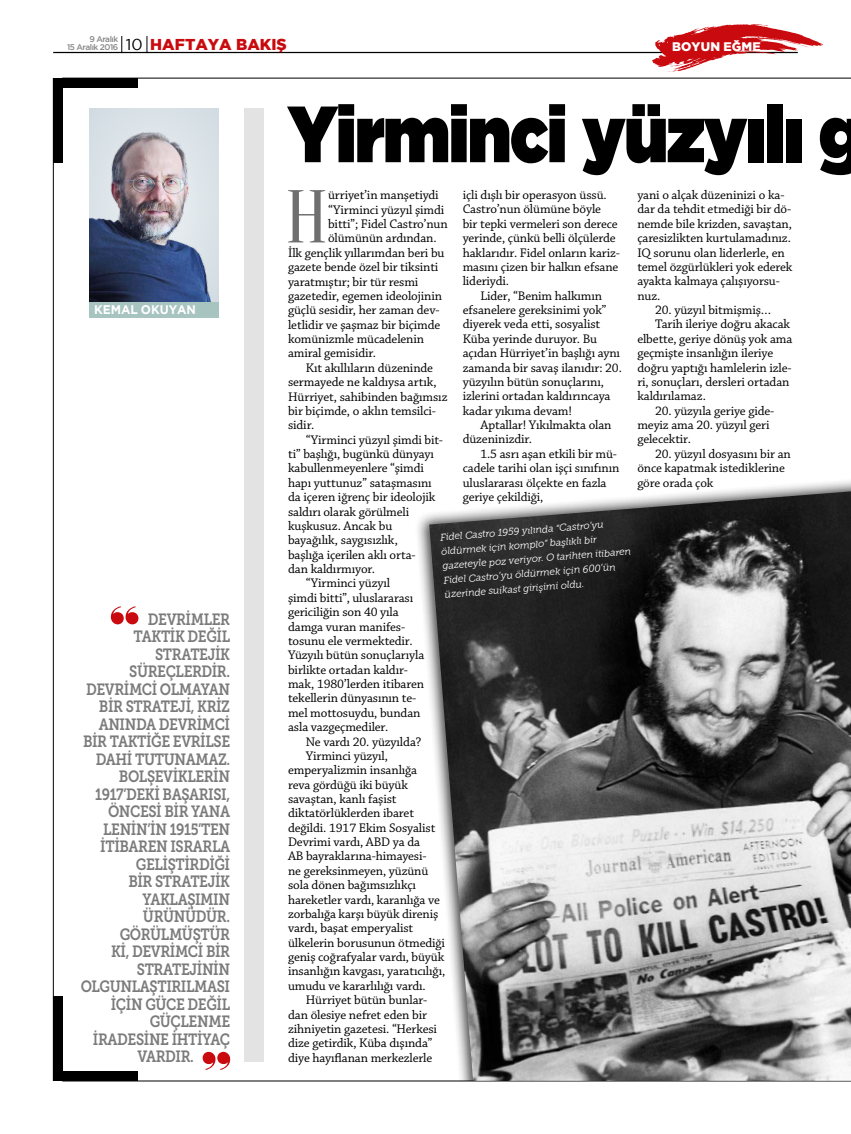
<style>
.page{position:relative;width:851px;height:1134px;background:#fff}
.page>*{position:absolute;margin:0;border:0;box-sizing:border-box;transform-origin:0 0}
.t1{font:900 79.5px "Gotham";letter-spacing:-.02em;color:#000;scale:.85 1}
.t2{font:74.75px "Oranienbaum";color:#6f6f6f}
.t3{font:16.25px "Museo Slab 700";letter-spacing:-.03em;color:#7c7b7b;scale:.85 1}
.t4{font:13.12px/14.4px "Chaparral Pro";letter-spacing:-.01em;color:#000}
.t5{font:700 12.5px "Gotham";letter-spacing:-.005em;color:#fff;scale:.96 1}
.t6{font:800 12.38px "Gotham";letter-spacing:.015em;color:#fff}
.t7{font:italic 10px/14.4px "Museo Slab 300";color:#fff}
.t8{font:500 8.25px "Gotham";letter-spacing:-.06em;color:#878787}
.s1{font-weight:400;font-size:15.75px;color:#000}
.s2{font-weight:800;font-size:15.75px;color:#c90a0e}
</style>
<div class="page">
<div style="left:244px;top:108px;width:19px;height:954px;background:#e3e3e3"></div>
<svg style="left:111px;top:606px;width:27px;height:18px"></svg>
<svg style="left:202px;top:1052px;width:28px;height:18px"></svg>
<img style="left:90px;top:108px;width:129px;height:194px">
<div style="left:90px;top:302px;width:128px;height:16px;background:#a8c4c0"></div>
<div style="left:53px;top:78px;width:84px;height:10px;background:#000"></div>
<div style="left:53px;top:78px;width:10px;height:84px;background:#000"></div>
<div style="left:53px;top:1071px;width:84px;height:10px;background:#000"></div>
<div style="left:53px;top:997px;width:10px;height:84px;background:#000"></div>
<hr style="left:62px;top:78px;width:788px;height:1px;background:#000">
<hr style="left:62px;top:1081px;width:788px;height:1px;background:#000">
<hr style="left:53px;top:78px;width:1px;height:1003px;background:#000">
<hr style="left:53px;top:52px;width:744px;height:1px;background:#000">
<svg style="left:121px;top:36px;width:1px;height:16px"></svg>
<svg style="left:147px;top:36px;width:1px;height:16px"></svg>
<svg style="left:651px;top:24px;width:172px;height:48px"></svg>
<div style="left:415px;top:473px;width:435px;height:608px;background:#000;opacity:.75"></div>
<img style="left:429px;top:491px;width:421px;height:590px">
<p class="t8" style="left:89px;top:34px;width:30px">9 Aralık</p>
<p class="t8" style="left:67px;top:43px;width:221px">15 Aralık 2016 <span class="s1">10</span> <span class="s2">HAFTAYA BAKIŞ</span></p>
<p class="t6" style="left:672px;top:39px;width:90px">BOYUN EĞME</p>
<p class="t5" style="left:94px;top:303px;width:108px">KEMAL OKUYAN</p>
<p class="t3" style="left:148px;top:610px;width:98px">DEVRIMLER</p>
<p class="t3" style="left:134px;top:627px;width:115px">TAKTIK DEĞIL</p>
<p class="t3" style="left:155px;top:645px;width:90px">STRATEJIK</p>
<p class="t3" style="left:129px;top:662px;width:120px">SÜREÇLERDIR.</p>
<p class="t3" style="left:86px;top:680px;width:171px">DEVRIMCI OLMAYAN</p>
<p class="t3" style="left:99px;top:697px;width:156px">BIR STRATEJI, KRIZ</p>
<p class="t3" style="left:99px;top:715px;width:156px">ANINDA DEVRIMCI</p>
<p class="t3" style="left:83px;top:732px;width:174px">BIR TAKTIĞE EVRILSE</p>
<p class="t3" style="left:96px;top:750px;width:160px">DAHI TUTUNAMAZ.</p>
<p class="t3" style="left:119px;top:767px;width:132px">BOLŞEVIKLERIN</p>
<p class="t3" style="left:95px;top:785px;width:160px">1917’DEKI BAŞARISI,</p>
<p class="t3" style="left:108px;top:802px;width:145px">ÖNCESI BIR YANA</p>
<p class="t3" style="left:103px;top:820px;width:151px">LENIN’IN 1915’TEN</p>
<p class="t3" style="left:100px;top:837px;width:154px">ITIBAREN ISRARLA</p>
<p class="t3" style="left:136px;top:855px;width:112px">GELIŞTIRDIĞI</p>
<p class="t3" style="left:128px;top:872px;width:121px">BIR STRATEJIK</p>
<p class="t3" style="left:142px;top:890px;width:105px">YAKLAŞIMIN</p>
<p class="t3" style="left:143px;top:907px;width:104px">ÜRÜNÜDÜR.</p>
<p class="t3" style="left:120px;top:925px;width:131px">GÖRÜLMÜŞTÜR</p>
<p class="t3" style="left:111px;top:942px;width:141px">KI, DEVRIMCI BIR</p>
<p class="t3" style="left:137px;top:960px;width:111px">STRATEJININ</p>
<p class="t3" style="left:81px;top:977px;width:177px">OLGUNLAŞTIRILMASI</p>
<p class="t3" style="left:111px;top:995px;width:142px">IÇIN GÜCE DEĞIL</p>
<p class="t3" style="left:150px;top:1012px;width:96px">GÜÇLENME</p>
<p class="t3" style="left:93px;top:1030px;width:163px">IRADESINE IHTIYAÇ</p>
<p class="t3" style="left:137px;top:1047px;width:68px">VARDIR.</p>
<h1 class="t1" style="left:288px;top:88px;width:679px">Yirminci yüzyılı g</h1>
<h2 class="t2" style="left:285px;top:176px;width:45px">H</h2>
<p class="t4" style="left:328px;top:188px;width:112px">ürriyet’in manşetiydi</p>
<p class="t4" style="left:637px;top:188px;width:157px">yani o alçak düzeninizi o ka&shy;dar da tehdit etmediği bir dö&shy;nemde bile krizden, savaştan, çaresizlikten kurtulamadınız.<br>IQ sorunu olan liderlerle, en temel özgürlükleri yok ederek ayakta kalmaya çalışıyorsu&shy;nuz.</p>
<p class="t4" style="left:655px;top:303px;width:118px">20. yüzyıl bitmişmiş…</p>
<p class="t4" style="left:655px;top:318px;width:136px">Tarih ileriye doğru akacak</p>
<p class="t4" style="left:637px;top:332px;width:156px">elbette, geriye dönüş yok ama</p>
<p class="t4" style="left:637px;top:346px;width:137px">geçmişte insanlığın ileriye</p>
<p class="t4" style="left:637px;top:361px;width:156px">doğru yaptığı hamlelerin izle-</p>
<p class="t4" style="left:637px;top:375px;width:154px">ri, sonuçları, dersleri ortadan</p>
<p class="t4" style="left:637px;top:389px;width:70px">kaldırılamaz.</p>
<p class="t4" style="left:637px;top:404px;width:138px;text-indent:18px">20. yüzyıla geriye gide&shy;meyiz ama 20. yüzyıl geri gelecektir.</p>
<p class="t4" style="left:637px;top:447px;width:155px;text-indent:18px">20. yüzyıl dosyasını bir an önce kapatmak istediklerine göre orada çok</p>
<p class="t4" style="left:462px;top:188px;width:159px">içli dışlı bir operasyon üssü.<br>Castro’nun ölümüne böyle<br>bir tepki vermeleri son derece yerinde, çünkü belli ölçülerde haklarıdır. Fidel onların kariz&shy;masını çizen bir halkın efsane lideriydi.</p>
<p class="t4" style="left:462px;top:289px;width:161px;text-indent:18px">Lider, “Benim halkımın efsanelere gereksinimi yok” diyerek veda etti, sosyalist<br>Küba yerinde duruyor. Bu açıdan Hürriyet’in başlığı aynı zamanda bir savaş ilanıdır: 20. yüzyılın bütün sonuçlarını, izlerini ortadan kaldırıncaya kadar yıkıma devam!</p>
<p class="t4" style="left:462px;top:418px;width:150px;text-indent:18px">Aptallar! Yıkılmakta olan düzeninizdir.</p>
<p class="t4" style="left:462px;top:447px;width:158px;text-indent:18px">1.5 asrı aşan etkili bir mü&shy;cadele tarihi olan işçi sınıfının uluslararası ölçekte en fazla geriye çekildiği,</p>
<p class="t4" style="left:328px;top:203px;width:118px">“Yirminci yüzyıl şimdi</p>
<p class="t4" style="left:328px;top:217px;width:121px">bitti”; Fidel Castro’nun</p>
<p class="t4" style="left:328px;top:232px;width:110px">ölümünün ardından.</p>
<p class="t4" style="left:288px;top:246px;width:158px">İlk gençlik yıllarımdan beri bu</p>
<p class="t4" style="left:288px;top:260px;width:152px">gazete bende özel bir tiksinti</p>
<p class="t4" style="left:288px;top:275px;width:132px">yaratmıştır; bir tür resmi</p>
<p class="t4" style="left:288px;top:289px;width:156px">gazetedir, egemen ideolojinin</p>
<p class="t4" style="left:288px;top:303px;width:153px">güçlü sesidir, her zaman dev-</p>
<p class="t4" style="left:288px;top:318px;width:154px">letlidir ve şaşmaz bir biçimde</p>
<p class="t4" style="left:288px;top:332px;width:137px">komünizmle mücadelenin</p>
<p class="t4" style="left:288px;top:347px;width:89px">amiral gemisidir.</p>
<p class="t4" style="left:306px;top:361px;width:129px">Kıt akıllıların düzeninde</p>
<p class="t4" style="left:288px;top:375px;width:150px">sermayede ne kaldıysa artık,</p>
<p class="t4" style="left:288px;top:390px;width:161px">Hürriyet, sahibinden bağımsız</p>
<p class="t4" style="left:288px;top:404px;width:149px">bir biçimde, o aklın temsilci-</p>
<p class="t4" style="left:288px;top:418px;width:28px">sidir.</p>
<p class="t4" style="left:306px;top:433px;width:139px">“Yirminci yüzyıl şimdi bit-</p>
<p class="t4" style="left:288px;top:447px;width:147px">ti” başlığı, bugünkü dünyayı</p>
<p class="t4" style="left:288px;top:462px;width:137px">kabullenmeyenlere “şimdi</p>
<p class="t4" style="left:288px;top:476px;width:145px">hapı yuttunuz” sataşmasını</p>
<p class="t4" style="left:288px;top:490px;width:149px">da içeren iğrenç bir ideolojik</p>
<p class="t4" style="left:288px;top:505px;width:123px">saldırı olarak görülmeli</p>
<p class="t4" style="left:288px;top:519px;width:106px">kuşkusuz. Ancak bu</p>
<p class="t4" style="left:288px;top:533px;width:111px">bayağılık, saygısızlık,</p>
<p class="t4" style="left:288px;top:548px;width:129px">başlığa içerilen aklı orta-</p>
<p class="t4" style="left:288px;top:562px;width:88px">dan kaldırmıyor.</p>
<p class="t4" style="left:306px;top:577px;width:86px">“Yirminci yüzyıl</p>
<p class="t4" style="left:288px;top:591px;width:127px">şimdi bitti”, uluslararası</p>
<p class="t4" style="left:288px;top:605px;width:112px">gericiliğin son 40 yıla</p>
<p class="t4" style="left:288px;top:620px;width:119px">damga vuran manifes-</p>
<p class="t4" style="left:288px;top:634px;width:126px">tosunu ele vermektedir.</p>
<p class="t4" style="left:288px;top:648px;width:138px">Yüzyılı bütün sonuçlarıyla</p>
<p class="t4" style="left:288px;top:663px;width:121px">birlikte ortadan kaldır-</p>
<p class="t4" style="left:288px;top:677px;width:137px">mak, 1980’lerden itibaren</p>
<p class="t4" style="left:288px;top:691px;width:130px">tekellerin dünyasının te-</p>
<p class="t4" style="left:288px;top:706px;width:134px">mel mottosuydu, bundan</p>
<p class="t4" style="left:288px;top:720px;width:102px">asla vazgeçmediler.</p>
<p class="t4" style="left:306px;top:735px;width:117px">Ne vardı 20. yüzyılda?</p>
<p class="t4" style="left:306px;top:749px;width:84px">Yirminci yüzyıl,</p>
<p class="t4" style="left:288px;top:763px;width:131px">emperyalizmin insanlığa</p>
<p class="t4" style="left:288px;top:778px;width:121px">reva gördüğü iki büyük</p>
<p class="t4" style="left:288px;top:792px;width:110px">savaştan, kanlı faşist</p>
<p class="t4" style="left:288px;top:806px;width:127px">diktatörlüklerden ibaret</p>
<p class="t4" style="left:288px;top:821px;width:149px">değildi. 1917 Ekim Sosyalist</p>
<p class="t4" style="left:288px;top:835px;width:134px">Devrimi vardı, ABD ya da</p>
<p class="t4" style="left:288px;top:850px;width:140px">AB bayraklarına-himayesi-</p>
<p class="t4" style="left:288px;top:864px;width:142px">ne gereksinmeyen, yüzünü</p>
<p class="t4" style="left:288px;top:878px;width:129px">sola dönen bağımsızlıkçı</p>
<p class="t4" style="left:288px;top:893px;width:153px">hareketler vardı, karanlığa ve</p>
<p class="t4" style="left:288px;top:907px;width:152px">zorbalığa karşı büyük direniş</p>
<p class="t4" style="left:288px;top:921px;width:127px">vardı, başat emperyalist</p>
<p class="t4" style="left:288px;top:936px;width:158px">ülkelerin borusunun ötmediği</p>
<p class="t4" style="left:288px;top:950px;width:158px">geniş coğrafyalar vardı, büyük</p>
<p class="t4" style="left:288px;top:965px;width:159px">insanlığın kavgası, yaratıcılığı,</p>
<p class="t4" style="left:288px;top:979px;width:139px">umudu ve kararlılığı vardı.</p>
<p class="t4" style="left:306px;top:993px;width:123px">Hürriyet bütün bunlar-</p>
<p class="t4" style="left:288px;top:1008px;width:140px">dan ölesiye nefret eden bir</p>
<p class="t4" style="left:288px;top:1022px;width:150px">zihniyetin gazetesi. “Herkesi</p>
<p class="t4" style="left:288px;top:1036px;width:146px">dize getirdik, Küba dışında”</p>
<p class="t4" style="left:288px;top:1051px;width:146px">diye hayıflanan merkezlerle</p>
<p class="t7" style="left:439px;top:531px;width:191px;rotate:-5deg">Fidel Castro 1959 yılında “Castro’yu öldürmek için komplo” başlıklı bir gazeteyle poz veriyor. O tarihten itibaren Fidel Castro’yu öldürmek için 600’ün üzerinde suikast girişimi oldu.</p>
</div>
